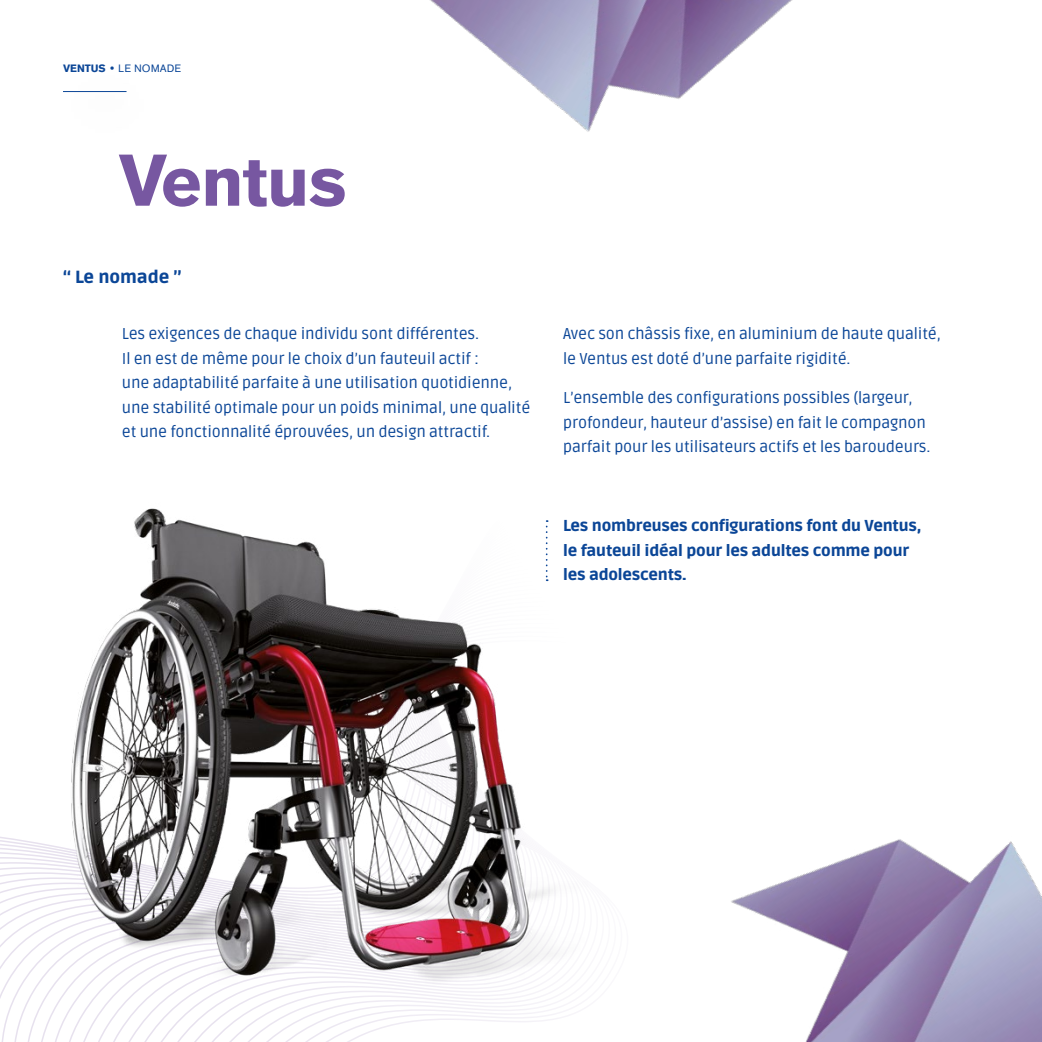
<style>
.page{position:relative;width:1042px;height:1042px;background:#fff}
.page>*{position:absolute;margin:0;border:0;box-sizing:border-box;transform-origin:0 0}
.t1{font:700 71.75px "OBO Sans";letter-spacing:-.02em;color:#7757a1}
.t2{font:900 17.5px "Ruda";color:#0b4697}
.t3{font:15.75px/24.5px "Ruda";letter-spacing:-.01em;color:#0b4697}
.t4{font:900 15.75px/24.5px "Ruda";letter-spacing:-.01em;color:#0b4697}
.t5{font:10.5px "OBO Sans";color:#0b4697}
.s1{font-weight:700}
.s2{font-family:"Aachen Std";font-weight:700}
</style>
<div class="page">
<img style="left:0;top:508px;width:513px;height:534px">
<svg style="left:731px;top:839px;width:311px;height:203px"></svg>
<img style="left:63px;top:0;width:730px;height:132px">
<p class="t5" style="left:63px;top:62px;width:120px"><span class="s1">VENTUS</span> <span class="s2">•</span> LE NOMADE</p>
<h1 class="t1" style="left:118px;top:139px;width:230px">Ventus</h1>
<p class="t2" style="left:63px;top:266px;width:120px">“ Le nomade ”</p>
<p class="t3" style="left:122px;top:322px;width:410px">Les exigences de chaque individu sont différentes.<br>Il en est de même pour le choix d’un fauteuil actif :<br>une adaptabilité parfaite à une utilisation quotidienne, une stabilité optimale pour un poids minimal, une qualité et une fonctionnalité éprouvées, un design attractif.</p>
<p class="t3" style="left:563px;top:322px;width:379px">Avec son châssis fixe, en aluminium de haute qualité, le Ventus est doté d’une parfaite rigidité.</p>
<p class="t3" style="left:563px;top:386px;width:369px">L’ensemble des configurations possibles (largeur, profondeur, hauteur d’assise) en fait le compagnon parfait pour les utilisateurs actifs et les baroudeurs.</p>
<p class="t4" style="left:563px;top:514px;width:360px">Les nombreuses configurations font du Ventus, le fauteuil idéal pour les adultes comme pour les adolescents.</p>
</div>
